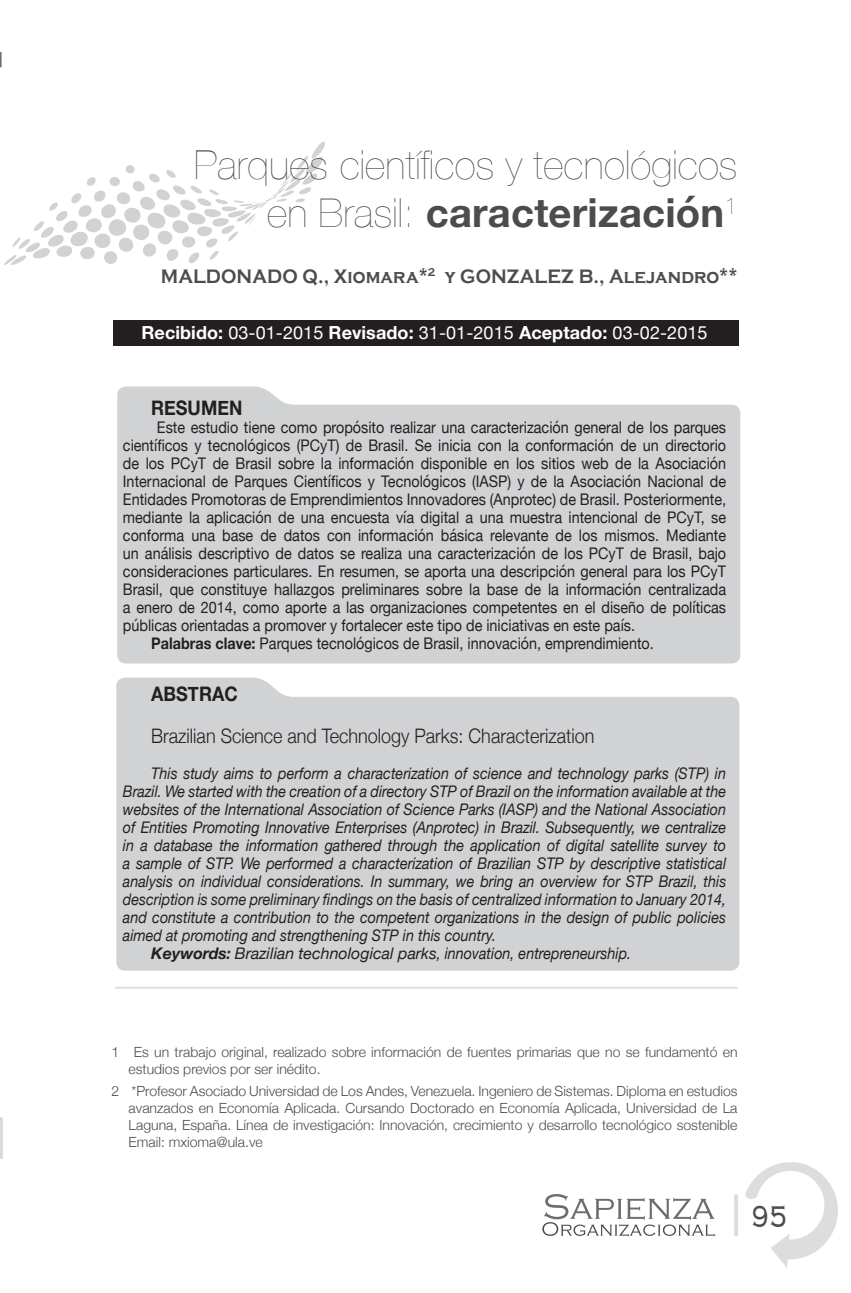
<style>
.page{position:relative;width:851px;height:1293px;background:#fff}
.page>*{position:absolute;margin:0;border:0;box-sizing:border-box;transform-origin:0 0}
.t1{font:200 40px/48px "Helvetica Neue";letter-spacing:.005em;color:#4b4c4d;text-align:right}
.t2{font:300 40px "Copperplate";color:#4b4c4d;scale:.75 1}
.t3{font:300 20px "Helvetica Neue";color:#231f20;scale:.9 1}
.t4{font:700 20px "Copperplate Gothic";letter-spacing:.005em;color:#4b4c4d;scale:.9 1}
.t5{font:700 20px "Helvetica Neue";color:#231f20;scale:.9 1}
.t6{font:18px "Helvetica Neue";letter-spacing:.005em;color:#fff}
.t7{font:16px "Helvetica Neue";color:#231f20;scale:.9 1}
.t8{font:italic 16px "Helvetica Neue";color:#231f20;scale:.9 1}
.t9{font:italic 16px "Helvetica Neue";color:#231f20}
.t10{font:300 14px/16.8px "Helvetica Neue";color:#4b4c4d}
.s1{font-weight:700}
</style>
<div class="page">
<svg style="left:542px;top:1194px;width:173px;height:42px"></svg>
<hr style="left:734px;top:1194px;width:4px;height:42px;background:#dcdddf">
<svg style="left:745px;top:1162px;width:92px;height:105px"></svg>
<div style="left:116px;top:677px;width:623px;height:293px;background:#d1d2d4"></div>
<div style="left:117px;top:386px;width:623px;height:277px;background:#d1d2d4"></div>
<div style="left:113px;top:320px;width:626px;height:26px;background:#231f20"></div>
<svg style="left:4px;top:142px;width:321px;height:123px"></svg>
<hr style="left:115px;top:986px;width:622px;height:2px;background:#dcdddf">
<hr style="left:0;top:1118px;width:3px;height:40px;background:#d9dadc">
<h1 class="t1" style="left:194px;top:139px;width:544px">Parques científicos y tecnológicos en Brasil: <span class="s1">caracterización</span><sup>1</sup></h1>
<p class="t4" style="left:161px;top:265px;width:642px">MALDONADO Q., Xiomara*<sup>2</sup> y GONZALEZ B., Alejandro**</p>
<p class="t6" style="left:141px;top:320px;width:567px"><span class="s1">Recibido:</span> 03-01-2015 <span class="s1">Revisado:</span> 31-01-2015 <span class="s1">Aceptado:</span> 03-02-2015</p>
<p class="t5" style="left:151px;top:392px;width:103px">rEsUmEn</p>
<p class="t7" style="left:157px;top:416px;width:634px">Este estudio tiene como propósito realizar una caracterización general de los parques</p>
<p class="t7" style="left:123px;top:434px;width:671px">científicos y tecnológicos (PCyT) de Brasil. Se inicia con la conformación de un directorio</p>
<p class="t7" style="left:123px;top:452px;width:671px">de los PCyT de Brasil sobre la información disponible en los sitios web de la Asociación</p>
<p class="t7" style="left:123px;top:470px;width:671px">Internacional de Parques Científicos y Tecnológicos (IASP) y de la Asociación Nacional de</p>
<p class="t7" style="left:123px;top:488px;width:671px">Entidades Promotoras de Emprendimientos Innovadores (Anprotec) de Brasil. Posteriormente,</p>
<p class="t7" style="left:123px;top:506px;width:671px">mediante la aplicación de una encuesta vía digital a una muestra intencional de PCyT, se</p>
<p class="t7" style="left:123px;top:524px;width:671px">conforma una base de datos con información básica relevante de los mismos. Mediante</p>
<p class="t7" style="left:123px;top:542px;width:671px">un análisis descriptivo de datos se realiza una caracterización de los PCyT de Brasil, bajo</p>
<p class="t7" style="left:123px;top:560px;width:671px">consideraciones particulares. En resumen, se aporta una descripción general para los PCyT</p>
<p class="t7" style="left:123px;top:578px;width:671px">Brasil, que constituye hallazgos preliminares sobre la base de la información centralizada</p>
<p class="t7" style="left:123px;top:596px;width:671px">a enero de 2014, como aporte a las organizaciones competentes en el diseño de políticas</p>
<p class="t7" style="left:123px;top:614px;width:570px">públicas orientadas a promover y fortalecer este tipo de iniciativas en este país.</p>
<p class="t7" style="left:151px;top:632px;width:560px"><span class="s1">Palabras clave:</span> Parques tecnológicos de Brasil, innovación, emprendimiento.</p>
<p class="t5" style="left:151px;top:678px;width:97px">ABsTRAC</p>
<p class="t3" style="left:151px;top:720px;width:494px">Brazilian Science and Technology Parks: Characterization</p>
<p class="t8" style="left:151px;top:762px;width:640px">This study aims to perform a characterization of science and technology parks (STP) in</p>
<p class="t8" style="left:123px;top:780px;width:671px">Brazil. We started with the creation of a directory STP of Brazil on the information available at the</p>
<p class="t8" style="left:123px;top:798px;width:671px">websites of the International Association of Science Parks (IASP) and the National Association</p>
<p class="t8" style="left:123px;top:816px;width:671px">of Entities Promoting Innovative Enterprises (Anprotec) in Brazil. Subsequently, we centralize</p>
<p class="t8" style="left:123px;top:834px;width:671px">in a database the information gathered through the application of digital satellite survey to</p>
<p class="t8" style="left:123px;top:852px;width:671px">a sample of STP. We performed a characterization of Brazilian STP by descriptive statistical</p>
<p class="t8" style="left:123px;top:870px;width:671px">analysis on individual considerations. In summary, we bring an overview for STP Brazil, this</p>
<p class="t8" style="left:123px;top:888px;width:671px">description is some preliminary findings on the basis of centralized information to January 2014,</p>
<p class="t8" style="left:123px;top:906px;width:671px">and constitute a contribution to the competent organizations in the design of public policies</p>
<p class="t8" style="left:123px;top:924px;width:416px">aimed at promoting and strengthening STP in this country.</p>
<p class="t9" style="left:151px;top:942px;width:481px"><span class="s1">Keywords:</span> Brazilian technological parks, innovation, entrepreneurship.</p>
<p class="t10" style="left:129px;top:1042px;width:610px;text-indent:-17px">1 Es un trabajo original, realizado sobre información de fuentes primarias que no se fundamentó en estudios previos por ser inédito.</p>
<p class="t10" style="left:129px;top:1081px;width:610px;text-align:justify;text-indent:-17px">2 *Profesor Asociado Universidad de Los Andes, Venezuela. Ingeniero de Sistemas. Diploma en estudios avanzados en Economía Aplicada. Cursando Doctorado en Economía Aplicada, Universidad de La Laguna, España. Línea de investigación: Innovación, crecimiento y desarrollo tecnológico sostenible Email: mxioma@ula.ve</p>
<h1 class="t2" style="left:751px;top:1190px;width:50px">95</h1>
</div>
